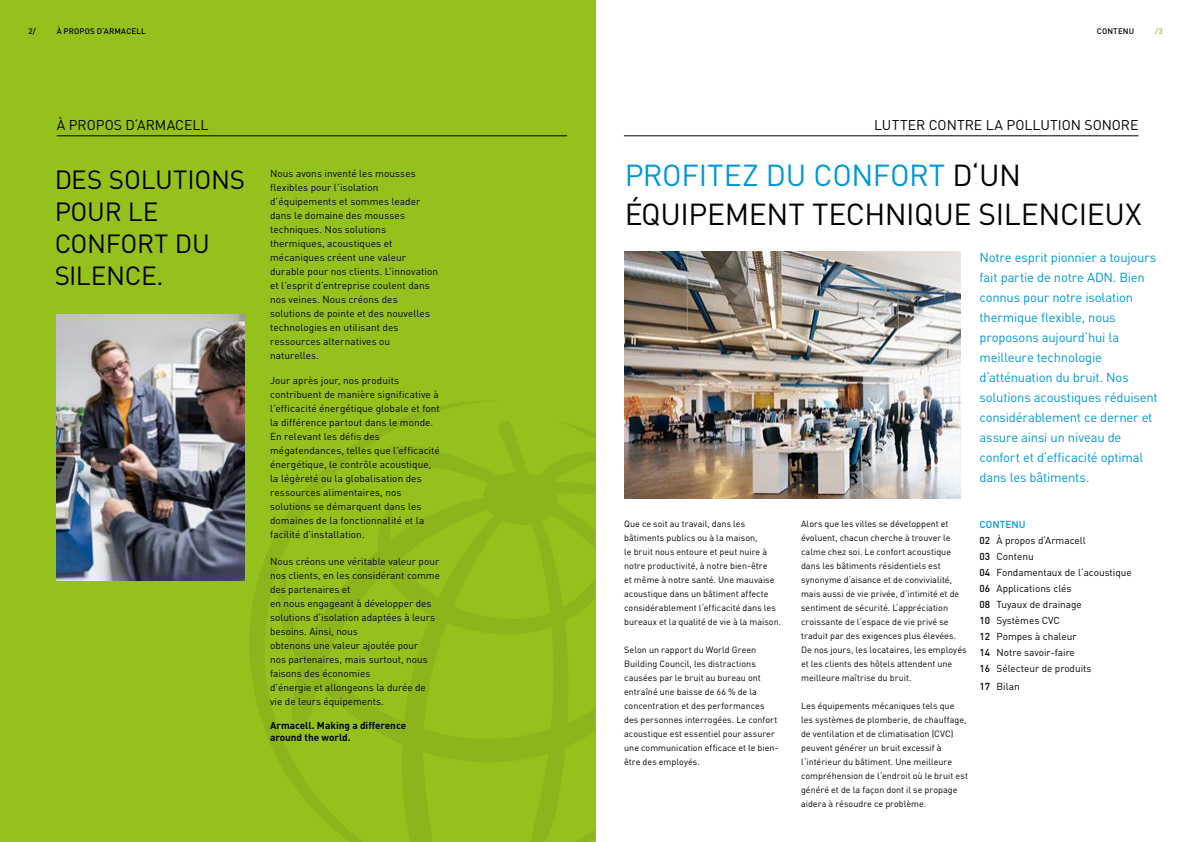
<style>
.page{position:relative;width:1191px;height:842px;background:#fff}
.page>*{position:absolute;margin:0;border:0;box-sizing:border-box;transform-origin:0 0}
.t1{font:30px/39px "DIN Pro";letter-spacing:-.01em;color:#000}
.t2{font:26px/32px "DIN Pro";letter-spacing:-.01em;color:#000}
.t3{font:14px "DIN Pro";color:#000}
.t4{font:13px/20px "DIN Pro";letter-spacing:-.015em;color:#0097d7}
.t5{font:10px/14px "DIN Pro";letter-spacing:.005em;color:#000}
.t6{font:700 10px/12px "DIN Pro";color:#000}
.t7{font:9px/14px "DIN Pro";color:#000}
.t8{font:500 8px "DIN Pro";letter-spacing:.02em;color:#000}
.t9{font:500 8px "DIN Pro";color:#94c11c}
.s1{color:#0097d7}
.s2{font-weight:500;color:#0097d7}
.s3{font-weight:500}
</style>
<div class="page">
<hr style="left:595px;top:0;width:1px;height:842px;background:#565656">
<img style="left:624px;top:252px;width:336px;height:246px">
<div style="left:0;top:0;width:595px;height:842px;background:#94c11c"></div>
<svg style="left:232px;top:396px;width:250px;height:340px"></svg>
<svg style="left:268px;top:417px;width:327px;height:425px"></svg>
<hr style="left:57px;top:135px;width:510px;height:1px;background:#000">
<hr style="left:624px;top:135px;width:514px;height:1px;background:#000">
<img style="left:57px;top:315px;width:187px;height:265px">
<p class="t8" style="left:28px;top:25px;width:9px">2/</p>
<p class="t8" style="left:57px;top:25px;width:91px">À PROPOS D‘ARMACELL</p>
<p class="t8" style="left:1096px;top:25px;width:39px">CONTENU</p>
<p class="t9" style="left:1155px;top:25px;width:9px">/3</p>
<h3 class="t3" style="left:57px;top:114px;width:153px">À PROPOS D‘ARMACELL</h3>
<h2 class="t2" style="left:54px;top:162px;width:193px">DES SOLUTIONS<br>POUR LE<br>CONFORT DU<br>SILENCE.</h2>
<p class="t5" style="left:270px;top:166px;width:169px">Nous avons inventé les mousses flexibles pour l’isolation d’équipements et sommes leader dans le domaine des mousses techniques. Nos solutions thermiques, acoustiques et mécaniques créent une valeur durable pour nos clients. L’innovation et l’esprit d’entreprise coulent dans nos veines. Nous créons des solutions de pointe et des nouvelles technologies en utilisant des ressources alternatives ou naturelles.</p>
<p class="t5" style="left:270px;top:373px;width:171px">Jour après jour, nos produits contribuent de manière significative à l’efficacité énergétique globale et font la différence partout dans le monde.<br>En relevant les défis des mégatendances, telles que l’efficacité énergétique, le contrôle acoustique, la légèreté ou la globalisation des ressources alimentaires, nos solutions se démarquent dans les domaines de la fonctionnalité et la facilité d’installation.</p>
<p class="t5" style="left:270px;top:554px;width:171px">Nous créons une véritable valeur pour nos clients, en les considérant comme des partenaires et<br>en nous engageant à développer des solutions d’isolation adaptées à leurs besoins. Ainsi, nous<br>obtenons une valeur ajoutée pour<br>nos partenaires, mais surtout, nous faisons des économies<br>d’énergie et allongeons la durée de vie de leurs équipements.</p>
<p class="t6" style="left:270px;top:719px;width:138px">Armacell. Making a difference around the world.</p>
<h3 class="t3" style="left:874px;top:114px;width:266px">LUTTER CONTRE LA POLLUTION SONORE</h3>
<h1 class="t1" style="left:624px;top:153px;width:519px"><span class="s1">PROFITEZ DU CONFORT</span> D‘UN<br>ÉQUIPEMENT TECHNIQUE SILENCIEUX</h1>
<p class="t7" style="left:624px;top:516px;width:159px">Que ce soit au travail, dans les bâtiments publics ou à la maison,<br>le bruit nous entoure et peut nuire à notre productivité, à notre bien-être<br>et même à notre santé. Une mauvaise acoustique dans un bâtiment affecte considérablement l‘efficacité dans les bureaux et la qualité de vie à la maison.</p>
<p class="t7" style="left:624px;top:642px;width:156px">Selon un rapport du World Green Building Council, les distractions causées par le bruit au bureau ont entraîné une baisse de 66 % de la concentration et des performances des personnes interrogées. Le confort acoustique est essentiel pour assurer une communication efficace et le bien&shy;être des employés.</p>
<p class="t4" style="left:979px;top:246px;width:180px">Notre esprit pionnier a toujours fait partie de notre ADN. Bien connus pour notre isolation thermique flexible, nous proposons aujourd‘hui la meilleure technologie d‘atténuation du bruit. Nos solutions acoustiques réduisent considérablement ce derner et assure ainsi un niveau de confort et d‘efficacité optimal dans les bâtiments.</p>
<p class="t7" style="left:801px;top:516px;width:167px">Alors que les villes se développent et évoluent, chacun cherche à trouver le calme chez soi. Le confort acoustique dans les bâtiments résidentiels est synonyme d‘aisance et de convivialité, mais aussi de vie privée, d‘intimité et de sentiment de sécurité. L‘appréciation croissante de l‘espace de vie privé se traduit par des exigences plus élevées.<br>De nos jours, les locataires, les employés et les clients des hôtels attendent une meilleure maîtrise du bruit.</p>
<p class="t7" style="left:801px;top:698px;width:168px">Les équipements mécaniques tels que les systèmes de plomberie, de chauffage, de ventilation et de climatisation (CVC) peuvent générer un bruit excessif à l‘intérieur du bâtiment. Une meilleure compréhension de l‘endroit où le bruit est généré et de la façon dont il se propage aidera à résoudre ce problème.</p>
<p class="t5" style="left:979px;top:516px;width:154px;line-height:16px"><span class="s2">CONTENU<br></span><span class="s3">02</span> À propos d‘Armacell<br><span class="s3">03</span> Contenu<br><span class="s3">04</span> Fondamentaux de l‘acoustique<br><span class="s3">06</span> Applications clés<br><span class="s3">08</span> Tuyaux de drainage<br><span class="s3">10</span> Systèmes CVC<br><span class="s3">12</span> Pompes à chaleur<br><span class="s3">14</span> Notre savoir-faire<br><span class="s3">16</span> Sélecteur de produits</p>
<p class="t5" style="left:979px;top:679px;width:42px"><span class="s3">17</span> Bilan</p>
</div>
